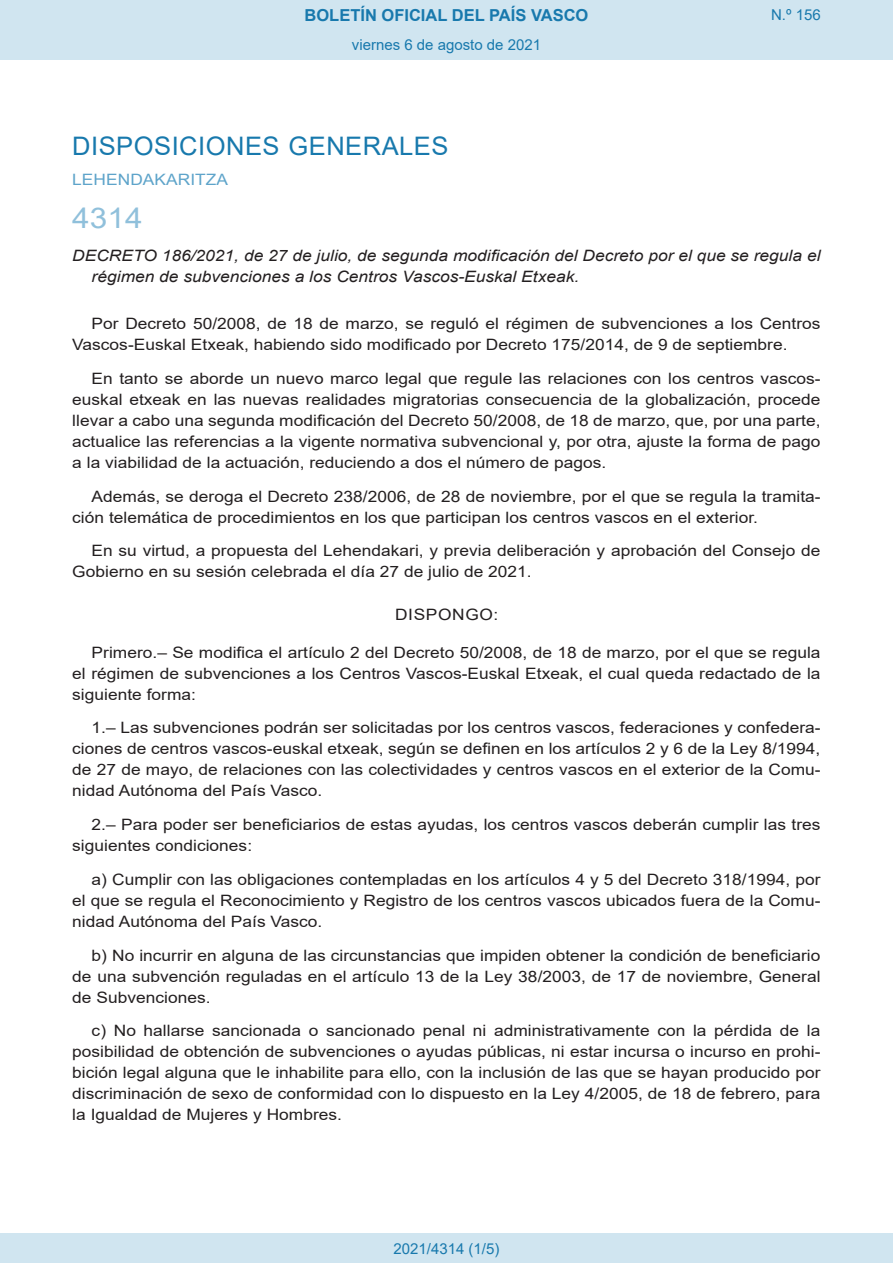
<style>
.page{position:relative;width:893px;height:1263px;background:#fff}
.page>*{position:absolute;margin:0;border:0;box-sizing:border-box;transform-origin:0 0}
.BOPVOrden{font:28.5px "Arial";color:#90c0db;scale:1.11 1}
.BOPVSeccion{font:25.5px "Arial";letter-spacing:.02em;color:#1879ad}
.t1{font:700 16.5px "Arial";color:#1879ad}
.BOPVDetalle{font:15.6px/21px "Arial";color:#231f20;text-align:justify;scale:1.11 1}
.BOPVTitulo{font:italic 15.6px/21px "Arial";color:#231f20;scale:1.11 1}
.BOPVOrganismo{font:15.6px "Arial";letter-spacing:.005em;color:#5ea4ca;scale:1.11 1}
.BOPVClave{font:15.6px "Arial";letter-spacing:.035em;color:#231f20;scale:1.11 1}
.Paginacion_Centro{font:15px "Arial";color:#1879ad}
</style>
<div class="page">
<div style="left:0;top:0;width:893px;height:60px;background:#d0e5f0"></div>
<div style="left:0;top:1233px;width:893px;height:30px;background:#d0e5f0"></div>
<p class="t1" style="left:305px;top:3px;width:285px">BOLETÍN OFICIAL DEL PAÍS VASCO</p>
<p class="Paginacion_Centro" style="left:352px;top:35px;width:191px">viernes 6 de agosto de 2021</p>
<p class="Paginacion_Centro" style="left:771px;top:5px;width:51px">N.º 156</p>
<p class="BOPVSeccion" style="left:72px;top:128px;width:378px">DISPOSICIONES GENERALES</p>
<p class="BOPVOrganismo" style="left:72px;top:169px;width:142px">LEHENDAKARITZA</p>
<p class="BOPVOrden" style="left:72px;top:198px;width:65px">4314</p>
<p class="BOPVTitulo" style="left:92px;top:246px;width:658px;text-indent:-19px">DECRETO 186/2021, de 27 de julio, de segunda modificación del Decreto por el que se regula el régimen de subvenciones a los Centros Vascos-Euskal Etxeak.</p>
<p class="BOPVDetalle" style="left:72px;top:313px;width:676px;text-indent:19px">Por Decreto 50/2008, de 18 de marzo, se reguló el régimen de subvenciones a los Centros<br>Vascos-Euskal Etxeak, habiendo sido modificado por Decreto 175/2014, de 9 de septiembre.</p>
<p class="BOPVDetalle" style="left:72px;top:368px;width:676px;text-indent:19px">En tanto se aborde un nuevo marco legal que regule las relaciones con los centros vascos&shy;euskal etxeak en las nuevas realidades migratorias consecuencia de la globalización, procede llevar a cabo una segunda modificación del Decreto 50/2008, de 18 de marzo, que, por una parte, actualice las referencias a la vigente normativa subvencional y, por otra, ajuste la forma de pago a la viabilidad de la actuación, reduciendo a dos el número de pagos.</p>
<p class="BOPVDetalle" style="left:72px;top:485px;width:676px;text-indent:19px">Además, se deroga el Decreto 238/2006, de 28 de noviembre, por el que se regula la tramita&shy;ción telemática de procedimientos en los que participan los centros vascos en el exterior.</p>
<p class="BOPVDetalle" style="left:72px;top:540px;width:676px;text-indent:19px">En su virtud, a propuesta del Lehendakari, y previa deliberación y aprobación del Consejo de<br>Gobierno en su sesión celebrada el día 27 de julio de 2021.</p>
<p class="BOPVClave" style="left:395px;top:603px;width:94px">DISPONGO:</p>
<p class="BOPVDetalle" style="left:72px;top:641px;width:676px;text-indent:19px">Primero.– Se modifica el artículo 2 del Decreto 50/2008, de 18 de marzo, por el que se regula el régimen de subvenciones a los Centros Vascos-Euskal Etxeak, el cual queda redactado de la siguiente forma:</p>
<p class="BOPVDetalle" style="left:72px;top:717px;width:676px;text-indent:19px">1.– Las subvenciones podrán ser solicitadas por los centros vascos, federaciones y confedera&shy;ciones de centros vascos-euskal etxeak, según se definen en los artículos 2 y 6 de la Ley 8/1994, de 27 de mayo, de relaciones con las colectividades y centros vascos en el exterior de la Comu&shy;nidad Autónoma del País Vasco.</p>
<p class="BOPVDetalle" style="left:72px;top:814px;width:676px;text-indent:19px">2.– Para poder ser beneficiarios de estas ayudas, los centros vascos deberán cumplir las tres siguientes condiciones:</p>
<p class="BOPVDetalle" style="left:72px;top:869px;width:676px;text-indent:19px">a) Cumplir con las obligaciones contempladas en los artículos 4 y 5 del Decreto 318/1994, por el que se regula el Reconocimiento y Registro de los centros vascos ubicados fuera de la Comu&shy;nidad Autónoma del País Vasco.</p>
<p class="BOPVDetalle" style="left:72px;top:944px;width:676px;text-indent:19px">b) No incurrir en alguna de las circunstancias que impiden obtener la condición de beneficiario de una subvención reguladas en el artículo 13 de la Ley 38/2003, de 17 de noviembre, General de Subvenciones.</p>
<p class="BOPVDetalle" style="left:72px;top:1020px;width:676px;text-indent:19px">c) No hallarse sancionada o sancionado penal ni administrativamente con la pérdida de la posibilidad de obtención de subvenciones o ayudas públicas, ni estar incursa o incurso en prohi&shy;bición legal alguna que le inhabilite para ello, con la inclusión de las que se hayan producido por discriminación de sexo de conformidad con lo dispuesto en la Ley 4/2005, de 18 de febrero, para la Igualdad de Mujeres y Hombres.</p>
<p class="Paginacion_Centro" style="left:393px;top:1238px;width:107px">2021/4314 (1/5)</p>
</div>
